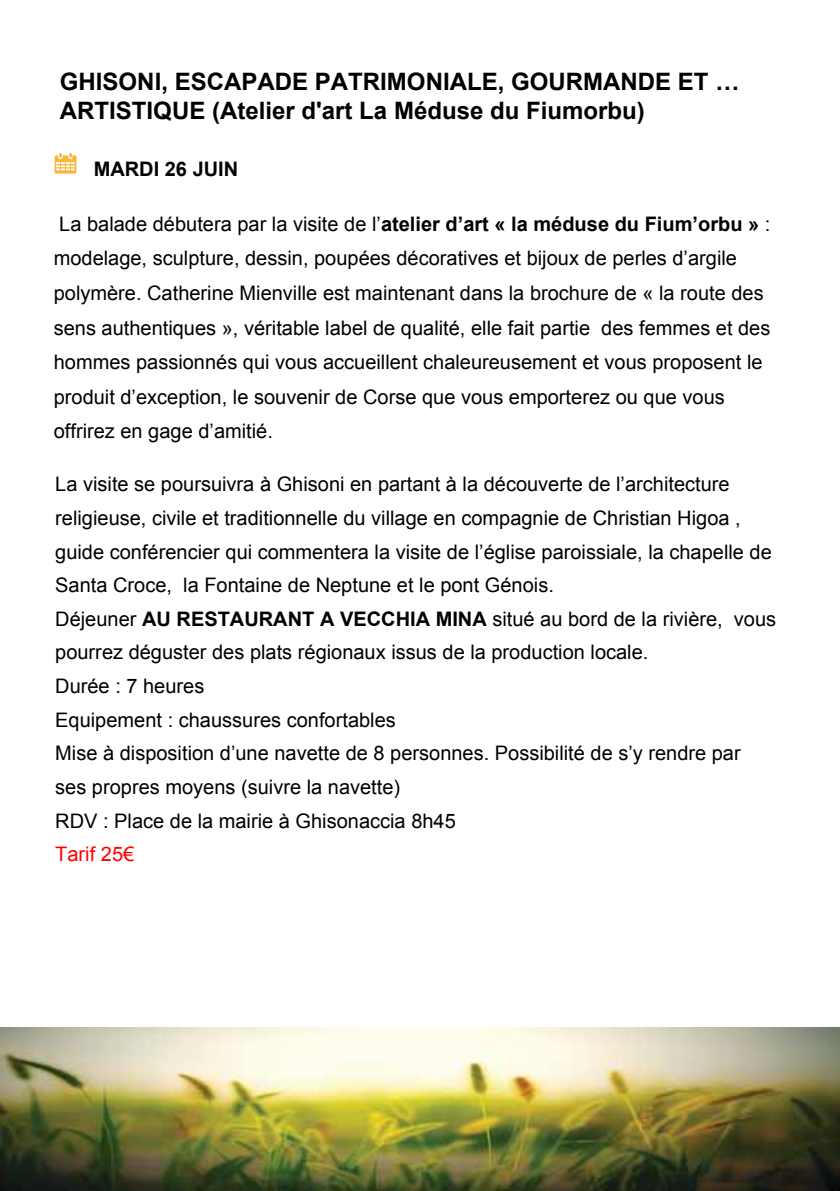
<style>
.page{position:relative;width:840px;height:1191px;background:#fff}
.page>*{position:absolute;margin:0;border:0;box-sizing:border-box;transform-origin:0 0}
.t1{font:700 24px/28.8px "Arial";color:#000}
.t2{font:20px/33.6px "Arial";color:#000}
.t3{font:700 20px "Arial";color:#000}
.t4{font:20px "Arial";color:#f00}
.s1{font-weight:700}
</style>
<div class="page">
<img style="left:55px;top:153px;width:21px;height:21px">
<img style="left:0;top:1027px;width:839px;height:164px">
<p class="t1" style="left:60px;top:67px;width:680px">GHISONI, ESCAPADE PATRIMONIALE, GOURMANDE ET …<br>ARTISTIQUE (Atelier d'art La Méduse du Fiumorbu)</p>
<p class="t3" style="left:94px;top:154px;width:146px">MARDI 26 JUIN</p>
<p class="t2" style="left:54px;top:206px;width:717px;line-height:34.6px">La balade débutera par la visite de l’<span class="s1">atelier d’art « la méduse du Fium’orbu »</span> : modelage, sculpture, dessin, poupées décoratives et bijoux de perles d’argile polymère. Catherine Mienville est maintenant dans la brochure de « la route des sens authentiques », véritable label de qualité, elle fait partie des femmes et des hommes passionnés qui vous accueillent chaleureusement et vous proposent le produit d’exception, le souvenir de Corse que vous emporterez ou que vous offrirez en gage d’amitié.</p>
<p class="t2" style="left:55px;top:467px;width:722px">La visite se poursuivra à Ghisoni en partant à la découverte de l’architecture religieuse, civile et traditionnelle du village en compagnie de Christian Higoa , guide conférencier qui commentera la visite de l’église paroissiale, la chapelle de Santa Croce, la Fontaine de Neptune et le pont Génois.<br>Déjeuner <span class="s1">AU RESTAURANT A VECCHIA MINA</span> situé au bord de la rivière, vous pourrez déguster des plats régionaux issus de la production locale.<br>Durée : 7 heures<br>Equipement : chaussures confortables<br>Mise à disposition d’une navette de 8 personnes. Possibilité de s’y rendre par ses propres moyens (suivre la navette)<br>RDV : Place de la mairie à Ghisonaccia 8h45</p>
<p class="t4" style="left:55px;top:840px;width:80px">Tarif 25€</p>
</div>
